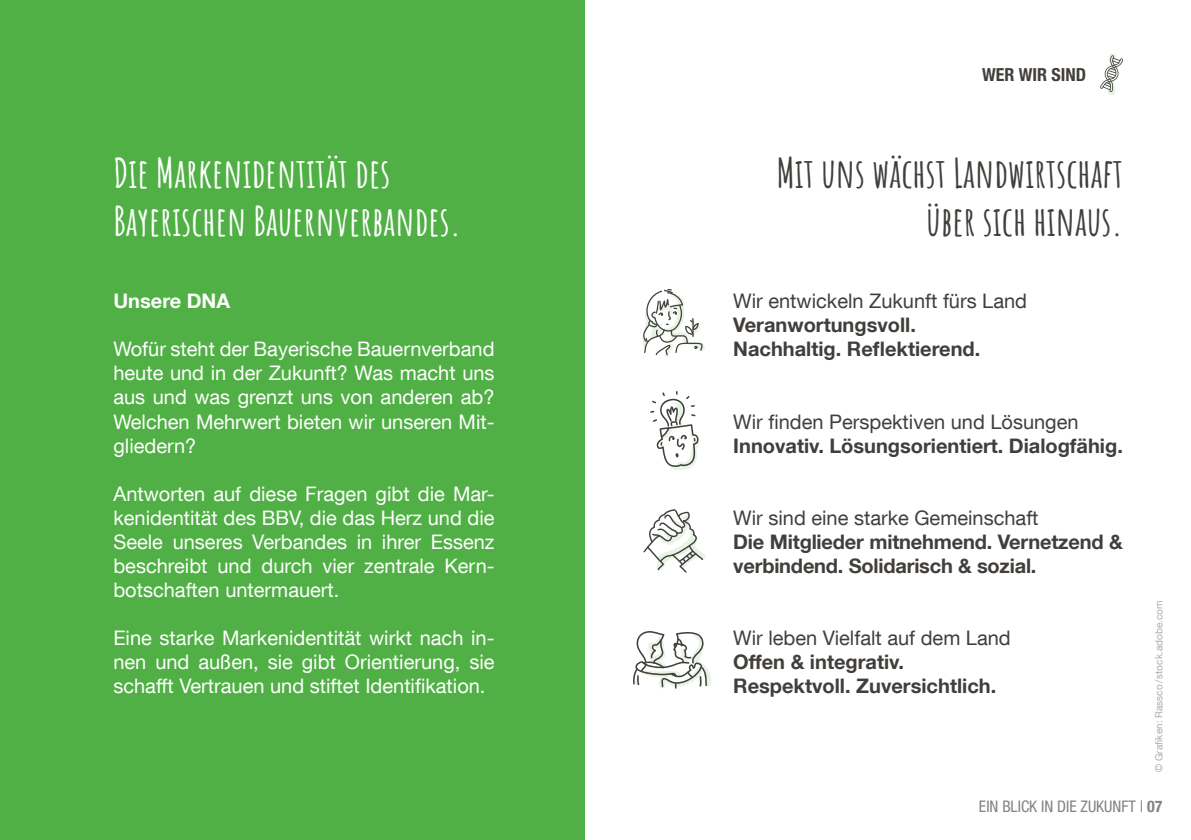
<style>
.page{position:relative;width:1191px;height:840px;background:#fff}
.page>*{position:absolute;margin:0;border:0;box-sizing:border-box;transform-origin:0 0}
.t1{font:700 40px/48px "Amatic SC";color:#fff}
.t2{font:700 40px/48px "Amatic SC";color:#413e3b;text-align:right}
.t3{font:20px/24px "Helvetica Neue LT Com";color:#fff;text-align:justify}
.t4{font:700 20px/24px "Helvetica Neue LT Com";color:#413e3b}
.t5{font:20px "Helvetica Neue LT Com";color:#413e3b}
.t6{font:700 20px "Helvetica Neue LT Com";color:#fff}
.t7{font:700 condensed 18px "Helvetica Neue LT Std";color:#413e3b}
.t8{font:condensed 16px "Helvetica Neue LT Std";color:#838283}
.t9{font:10px "Helvetica Neue LT Com";color:#aeadae}
.s1{font-weight:700}
</style>
<div class="page">
<svg style="left:642px;top:289px;width:63px;height:67px"></svg>
<svg style="left:633px;top:631px;width:78px;height:57px"></svg>
<svg style="left:643px;top:509px;width:63px;height:63px"></svg>
<div style="left:0;top:0;width:584px;height:839px;background:#50b045"></div>
<svg style="left:1100px;top:53px;width:23px;height:42px"></svg>
<svg style="left:650px;top:391px;width:49px;height:79px"></svg>
<h1 class="t1" style="left:113px;top:147px;width:349px">Die Markenidentität des<br>Bayerischen Bauernverbandes.</h1>
<p class="t6" style="left:113px;top:288px;width:118px">Unsere DNA</p>
<p class="t3" style="left:113px;top:336px;width:383px">Wofür steht der Bayerische Bauernverband heute und in der Zukunft? Was macht uns aus und was grenzt uns von anderen ab?<br>Welchen Mehrwert bieten wir unseren Mit&shy;gliedern?</p>
<p class="t3" style="left:113px;top:480px;width:383px">Antworten auf diese Fragen gibt die Mar&shy;kenidentität des BBV, die das Herz und die Seele unseres Verbandes in ihrer Essenz beschreibt und durch vier zentrale Kern&shy;botschaften untermauert.</p>
<p class="t3" style="left:113px;top:624px;width:382px">Eine starke Markenidentität wirkt nach in&shy;nen und außen, sie gibt Orientierung, sie schafft Vertrauen und stiftet Identifikation.</p>
<p class="t7" style="left:982px;top:63px;width:104px">WER WIR SIND</p>
<h1 class="t2" style="left:776px;top:147px;width:348px">Mit uns wächst Landwirtschaft über sich hinaus.</h1>
<p class="t5" style="left:733px;top:289px;width:295px">Wir entwickeln Zukunft fürs Land</p>
<p class="t4" style="left:733px;top:312px;width:248px">Veranwortungsvoll.<br>Nachhaltig. Reflektierend.</p>
<p class="t5" style="left:733px;top:409px;width:347px">Wir finden Perspektiven und Lösungen</p>
<p class="t4" style="left:733px;top:432px;width:391px">Innovativ. Lösungsorientiert. Dialogfähig.</p>
<p class="t5" style="left:733px;top:505px;width:307px">Wir sind eine starke Gemeinschaft</p>
<p class="t4" style="left:733px;top:528px;width:391px">Die Mitglieder mitnehmend. Vernetzend &amp; verbindend. Solidarisch &amp; sozial.</p>
<p class="t5" style="left:733px;top:625px;width:279px">Wir leben Vielfalt auf dem Land</p>
<p class="t4" style="left:733px;top:648px;width:264px">Offen &amp; integrativ.<br>Respektvoll. Zuversichtlich.</p>
<p class="t9" style="left:1152px;top:771px;width:173px;rotate:-90deg">© Grafiken: Rassco/stock.adobe.com</p>
<p class="t8" style="left:979px;top:796px;width:185px">EIN BLICK IN DIE ZUKUNFT | <span class="s1">07</span></p>
</div>
